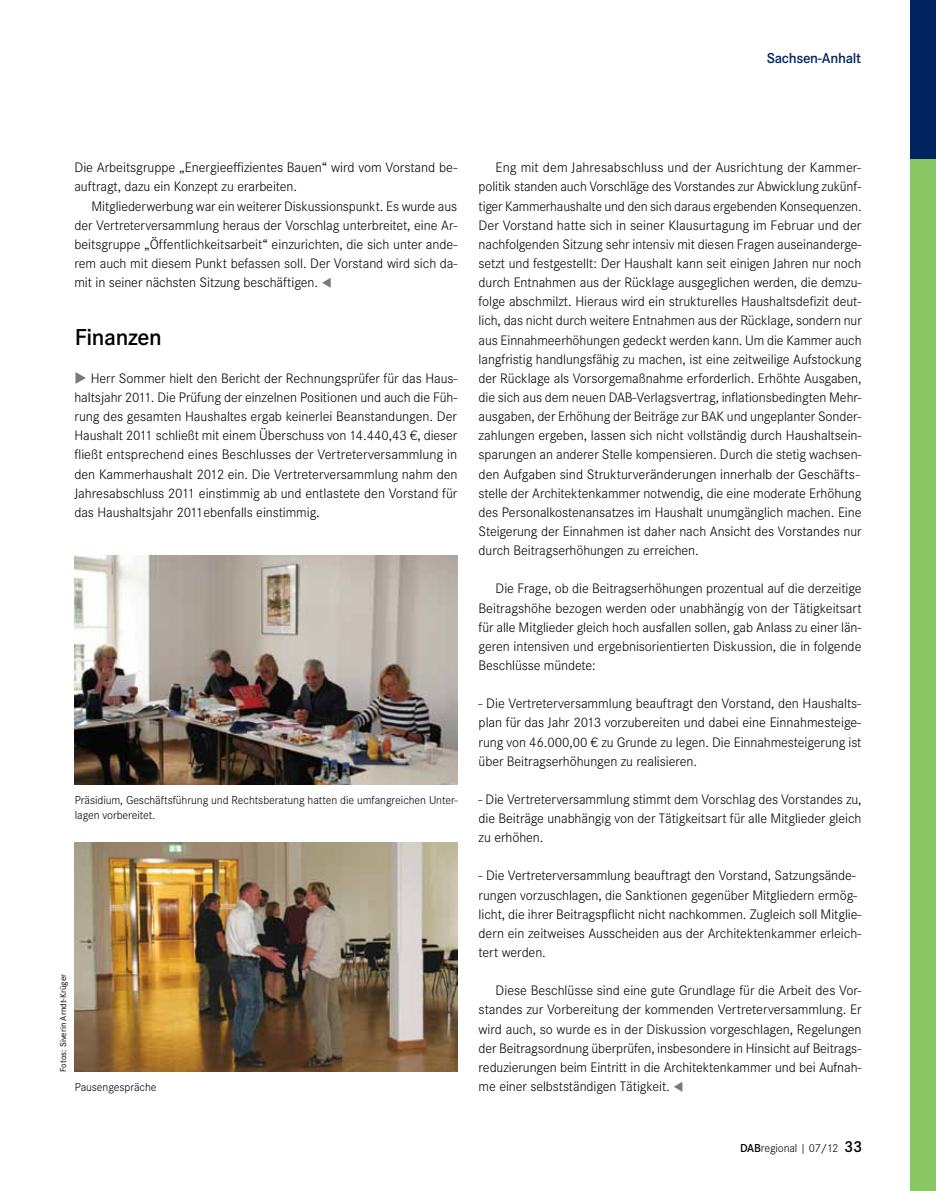
<style>
.page{position:relative;width:936px;height:1191px;background:#fff}
.page>*{position:absolute;margin:0;border:0;box-sizing:border-box;transform-origin:0 0}
.t1{font:600 24px "Corporate S";letter-spacing:-.015em;color:#000}
.t2{font:600 15px "Corporate S";letter-spacing:-.02em;color:#002561}
.t3{font:300 14.25px/19.2px "Corporate S";letter-spacing:-.005em;color:#000;text-align:justify}
.t4{font:300 12px/15px "Corporate S";letter-spacing:-.005em;color:#000}
.t5{font:9px "Corporate S";color:#000}
.s1{color:#77787b}
.s2{color:#fff}
.s3{font-weight:600}
.s4{font-weight:600;font-size:16.5px}
</style>
<div class="page">
<div style="left:910px;top:0;width:25px;height:1191px;background:#89c765"></div>
<div style="left:910px;top:0;width:25px;height:158px;background:#002561"></div>
<img style="left:75px;top:555px;width:382px;height:229px">
<img style="left:74px;top:842px;width:383px;height:229px">
<p class="t2" style="left:766px;top:49px;width:96px">Sachsen-Anhalt</p>
<p class="t3" style="left:74px;top:158px;width:384px">Die Arbeitsgruppe „Energieeffizientes Bauen“ wird vom Vorstand be-</p>
<p class="t3" style="left:74px;top:177px;width:224px">auftragt, dazu ein Konzept zu erarbeiten.</p>
<p class="t3" style="left:91px;top:196px;width:367px">Mitgliederwerbung war ein weiterer Diskussionspunkt. Es wurde aus</p>
<p class="t3" style="left:74px;top:215px;width:384px">der Vertreterversammlung heraus der Vorschlag unterbreitet, eine Ar-</p>
<p class="t3" style="left:74px;top:235px;width:384px">beitsgruppe „Öffentlichkeitsarbeit“ einzurichten, die sich unter ande-</p>
<p class="t3" style="left:74px;top:254px;width:384px">rem auch mit diesem Punkt befassen soll. Der Vorstand wird sich da-</p>
<p class="t3" style="left:74px;top:273px;width:259px">mit in seiner nächsten Sitzung beschäftigen. <span class="s1">▼</span></p>
<p class="t1" style="left:75px;top:323px;width:89px">Finanzen</p>
<p class="t3" style="left:74px;top:368px;width:384px"><span class="s1">◆</span> Herr Sommer hielt den Bericht der Rechnungsprüfer für das Haus&shy;haltsjahr 2011. Die Prüfung der einzelnen Positionen und auch die Füh&shy;rung des gesamten Haushaltes ergab keinerlei Beanstandungen. Der Haushalt 2011 schließt mit einem Überschuss von 14.440,43 €, dieser fließt entsprechend eines Beschlusses der Vertreterversammlung in den Kammerhaushalt 2012 ein. Die Vertreterversammlung nahm den Jahresabschluss 2011 einstimmig ab und entlastete den Vorstand für das Haushaltsjahr 2011ebenfalls einstimmig.</p>
<p class="t4" style="left:75px;top:792px;width:384px">Präsidium, Geschäftsführung und Rechtsberatung hatten die umfangreichen Unter&shy;lagen vorbereitet.</p>
<p class="t5" style="left:58px;top:1071px;width:99px;rotate:-90deg">Fotos: Siverin Arndt-Krüger</p>
<p class="t4" style="left:75px;top:1079px;width:83px">Pausengespräche</p>
<p class="t3" style="left:478px;top:158px;width:384px;text-indent:17px">Eng mit dem Jahresabschluss und der Ausrichtung der Kammer&shy;politik standen auch Vorschläge des Vorstandes zur Abwicklung zukünf&shy;tiger Kammerhaushalte und den sich daraus ergebenden Konsequenzen.<br>Der Vorstand hatte sich in seiner Klausurtagung im Februar und der nachfolgenden Sitzung sehr intensiv mit diesen Fragen auseinanderge&shy;setzt und festgestellt: Der Haushalt kann seit einigen Jahren nur noch durch Entnahmen aus der Rücklage ausgeglichen werden, die demzu&shy;folge abschmilzt. Hieraus wird ein strukturelles Haushaltsdefizit deut&shy;lich, das nicht durch weitere Entnahmen aus der Rücklage, sondern nur aus Einnahmeerhöhungen gedeckt werden kann. Um die Kammer auch langfristig handlungsfähig zu machen, ist eine zeitweilige Aufstockung der Rücklage als Vorsorgemaßnahme erforderlich. Erhöhte Ausgaben, die sich aus dem neuen DAB-Verlagsvertrag, inflationsbedingten Mehr&shy;ausgaben, der Erhöhung der Beiträge zur BAK und ungeplanter Sonder&shy;zahlungen ergeben, lassen sich nicht vollständig durch Haushaltsein&shy;sparungen an anderer Stelle kompensieren. Durch die stetig wachsen&shy;den Aufgaben sind Strukturveränderungen innerhalb der Geschäfts<span class="s2">a </span>stelle der Architektenkammer notwendig, die eine moderate Erhöhung des Personalkostenansatzes im Haushalt unumgänglich machen. Eine Steigerung der Einnahmen ist daher nach Ansicht des Vorstandes nur durch Beitragserhöhungen zu erreichen.</p>
<p class="t3" style="left:478px;top:579px;width:384px;text-indent:17px">Die Frage, ob die Beitragserhöhungen prozentual auf die derzeitige Beitragshöhe bezogen werden oder unabhängig von der Tätigkeitsart für alle Mitglieder gleich hoch ausfallen sollen, gab Anlass zu einer län&shy;geren intensiven und ergebnisorientierten Diskussion, die in folgende Beschlüsse mündete:</p>
<p class="t3" style="left:478px;top:694px;width:384px">- Die Vertreterversammlung beauftragt den Vorstand, den Haushalts&shy;plan für das Jahr 2013 vorzubereiten und dabei eine Einnahmesteige&shy;rung von 46.000,00 € zu Grunde zu legen. Die Einnahmesteigerung ist über Beitragserhöhungen zu realisieren.</p>
<p class="t3" style="left:478px;top:789px;width:384px">- Die Vertreterversammlung stimmt dem Vorschlag des Vorstandes zu, die Beiträge unabhängig von der Tätigkeitsart für alle Mitglieder gleich zu erhöhen.</p>
<p class="t3" style="left:478px;top:866px;width:384px;text-align:left">- Die Vertreterversammlung beauftragt den Vorstand, Satzungsände&shy;rungen vorzuschlagen, die Sanktionen gegenüber Mitgliedern ermög&shy;licht, die ihrer Beitragspflicht nicht nachkommen. Zugleich soll Mitglie&shy;dern ein zeitweises Ausscheiden aus der Architektenkammer erleich&shy;tert werden.</p>
<p class="t3" style="left:478px;top:981px;width:384px;text-indent:17px">Diese Beschlüsse sind eine gute Grundlage für die Arbeit des Vor&shy;standes zur Vorbereitung der kommenden Vertreterversammlung. Er wird auch, so wurde es in der Diskussion vorgeschlagen, Regelungen der Beitragsordnung überprüfen, insbesondere in Hinsicht auf Beitrags&shy;reduzierungen beim Eintritt in die Architektenkammer und bei Aufnah&shy;me einer selbstständigen Tätigkeit. <span class="s1">▼</span></p>
<p class="t3" style="left:855px;top:464px;width:5px">-</p>
<p class="t4" style="left:740px;top:1140px;width:124px"><span class="s3">DAB</span>regional | 07/12 <span class="s4">33</span></p>
</div>
